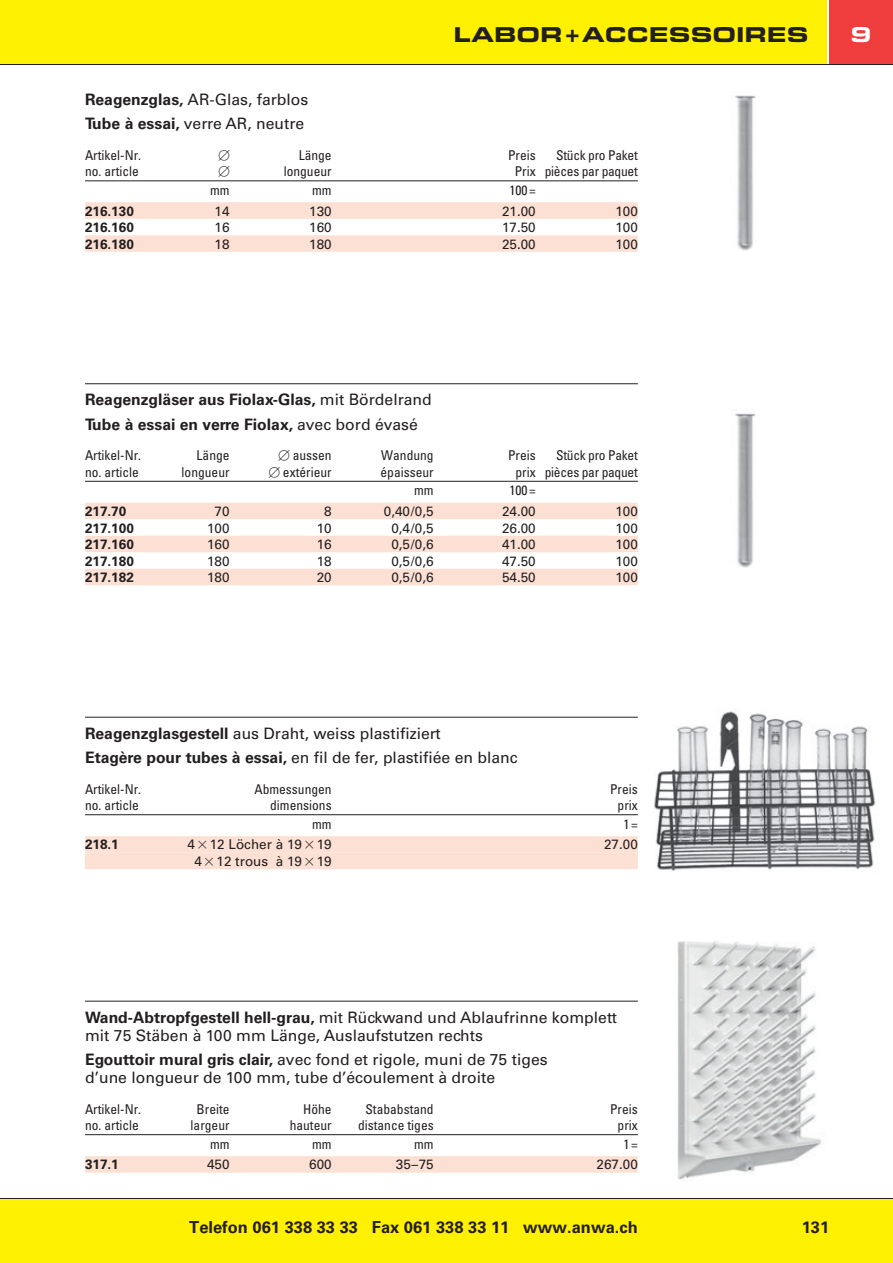
<style>
.page{position:relative;width:893px;height:1263px;background:#fff}
.page>*{position:absolute;margin:0;border:0;box-sizing:border-box;transform-origin:0 0}
.t1{font:700 expanded 21px "Eurostile BQ";color:#231f20}
.t2{font:700 expanded 21px "Eurostile BQ";color:#fff}
.t3{font:700 16.5px "Univers LT Std";color:#231f20}
.t4{font:15.75px/24.5px "Univers LT Std";color:#231f20}
.t5{font:700 15.75px/24.5px "Univers LT Std";color:#231f20}
.t6{font:condensed 13.5px "Univers LT Std";color:#231f20}
.t7{font:13.5px "Univers LT Std";color:#231f20}
.t8{font:700 13.5px "Univers LT Std";color:#231f20}
.t9{font:condensed 13.5px "Univers LT Std";letter-spacing:-.02em;color:#231f20}
.t10{font:13.5px "Universal Newswith Comm Pi";color:#231f20}
.s1{font-weight:700}
.s2{font-weight:400}
.s3{font-family:"Universal Newswith Comm Pi";font-stretch:normal}
.s4{font-family:"Universal Greekwith Math Pi"}
</style>
<div class="page">
<div style="left:0;top:1199px;width:893px;height:64px;background:#fff101"></div>
<div style="left:829px;top:0;width:64px;height:64px;background:#ee3d3c"></div>
<div style="left:0;top:0;width:826px;height:64px;background:#fff101"></div>
<hr style="left:0;top:1198px;width:893px;height:1px;background:#231f20">
<hr style="left:0;top:64px;width:893px;height:1px;background:#231f20">
<hr style="left:85px;top:181px;width:553px;height:1px;background:#231f20">
<div style="left:85px;top:202px;width:553px;height:17px;background:#fde0d4"></div>
<div style="left:85px;top:235px;width:553px;height:17px;background:#fde0d4"></div>
<hr style="left:85px;top:717px;width:553px;height:1px;background:#231f20">
<hr style="left:85px;top:814px;width:553px;height:1px;background:#231f20">
<div style="left:85px;top:836px;width:553px;height:17px;background:#fde0d4"></div>
<div style="left:85px;top:853px;width:553px;height:16px;background:#fde0d4"></div>
<img style="left:735px;top:95px;width:21px;height:156px">
<img style="left:735px;top:413px;width:21px;height:155px">
<hr style="left:85px;top:383px;width:553px;height:1px;background:#231f20">
<hr style="left:85px;top:481px;width:553px;height:1px;background:#231f20">
<div style="left:85px;top:503px;width:553px;height:16px;background:#fde0d4"></div>
<div style="left:85px;top:536px;width:553px;height:16px;background:#fde0d4"></div>
<div style="left:85px;top:569px;width:553px;height:16px;background:#fde0d4"></div>
<hr style="left:85px;top:1001px;width:553px;height:1px;background:#231f20">
<hr style="left:85px;top:1134px;width:553px;height:1px;background:#231f20">
<div style="left:85px;top:1156px;width:553px;height:16px;background:#fde0d4"></div>
<img style="left:677px;top:941px;width:144px;height:239px">
<img style="left:654px;top:711px;width:222px;height:160px">
<h1 class="t1" style="left:454px;top:27px;width:357px">LABOR + ACCESSOIRES</h1>
<h1 class="t2" style="left:851px;top:27px;width:22px">9</h1>
<p class="t4" style="left:85px;top:89px;width:225px"><span class="s1">Reagenzglas,</span> AR-Glas, farblos<br><span class="s1">Tube à essai,</span> verre AR, neutre</p>
<p class="t6" style="left:85px;top:150px;width:58px">Artikel-Nr.</p>
<p class="t10" style="left:218px;top:149px;width:13px">-</p>
<p class="t6" style="left:299px;top:150px;width:34px">Länge</p>
<p class="t6" style="left:508px;top:150px;width:29px">Preis</p>
<p class="t9" style="left:556px;top:150px;width:83px">Stück pro Paket</p>
<p class="t6" style="left:85px;top:166px;width:55px">no. article</p>
<p class="t10" style="left:218px;top:166px;width:13px">-</p>
<p class="t6" style="left:284px;top:166px;width:49px">longueur</p>
<p class="t9" style="left:515px;top:166px;width:125px">Prix pièces par paquet</p>
<p class="t6" style="left:210px;top:185px;width:21px">mm</p>
<p class="t6" style="left:312px;top:185px;width:21px">mm</p>
<p class="t6" style="left:509px;top:185px;width:28px">100 =</p>
<p class="t8" style="left:85px;top:206px;width:50px">216.130</p>
<p class="t7" style="left:215px;top:206px;width:17px">14</p>
<p class="t7" style="left:309px;top:206px;width:24px">130</p>
<p class="t7" style="left:502px;top:206px;width:35px">21.00</p>
<p class="t7" style="left:615px;top:206px;width:24px">100</p>
<p class="t8" style="left:85px;top:222px;width:50px">216.160</p>
<p class="t7" style="left:215px;top:222px;width:17px">16</p>
<p class="t7" style="left:309px;top:222px;width:24px">160</p>
<p class="t7" style="left:502px;top:222px;width:35px">17.50</p>
<p class="t7" style="left:615px;top:222px;width:24px">100</p>
<p class="t8" style="left:85px;top:239px;width:50px">216.180</p>
<p class="t7" style="left:215px;top:239px;width:17px">18</p>
<p class="t7" style="left:309px;top:239px;width:24px">180</p>
<p class="t7" style="left:502px;top:239px;width:35px">25.00</p>
<p class="t7" style="left:615px;top:239px;width:24px">100</p>
<p class="t5" style="left:85px;top:389px;width:348px">Reagenzgläser aus Fiolax-Glas, <span class="s2">mit Bördelrand<br></span>Tube à essai en verre Fiolax, <span class="s2">avec bord évasé</span></p>
<p class="t6" style="left:85px;top:450px;width:58px">Artikel-Nr.</p>
<p class="t6" style="left:197px;top:450px;width:34px">Länge</p>
<p class="t6" style="left:278px;top:450px;width:55px"><span class="s3">-</span> aussen</p>
<p class="t6" style="left:381px;top:450px;width:54px">Wandung</p>
<p class="t6" style="left:508px;top:450px;width:29px">Preis</p>
<p class="t9" style="left:556px;top:450px;width:83px">Stück pro Paket</p>
<p class="t6" style="left:85px;top:467px;width:55px">no. article</p>
<p class="t6" style="left:182px;top:467px;width:49px">longueur</p>
<p class="t6" style="left:269px;top:467px;width:64px"><span class="s3">-</span> extérieur</p>
<p class="t6" style="left:380px;top:467px;width:55px">épaisseur</p>
<p class="t9" style="left:516px;top:467px;width:124px">prix pièces par paquet</p>
<p class="t6" style="left:414px;top:485px;width:21px">mm</p>
<p class="t6" style="left:509px;top:485px;width:28px">100 =</p>
<p class="t8" style="left:85px;top:506px;width:43px">217.70</p>
<p class="t7" style="left:215px;top:506px;width:17px">70</p>
<p class="t7" style="left:324px;top:506px;width:9px">8</p>
<p class="t7" style="left:384px;top:506px;width:51px">0,40 / 0,5</p>
<p class="t7" style="left:502px;top:506px;width:35px">24.00</p>
<p class="t7" style="left:615px;top:506px;width:24px">100</p>
<p class="t8" style="left:85px;top:523px;width:50px">217.100</p>
<p class="t7" style="left:207px;top:523px;width:24px">100</p>
<p class="t7" style="left:317px;top:523px;width:17px">10</p>
<p class="t7" style="left:391px;top:523px;width:44px">0,4 / 0,5</p>
<p class="t7" style="left:502px;top:523px;width:35px">26.00</p>
<p class="t7" style="left:615px;top:523px;width:24px">100</p>
<p class="t8" style="left:85px;top:539px;width:50px">217.160</p>
<p class="t7" style="left:207px;top:539px;width:24px">160</p>
<p class="t7" style="left:317px;top:539px;width:17px">16</p>
<p class="t7" style="left:391px;top:539px;width:44px">0,5 / 0,6</p>
<p class="t7" style="left:502px;top:539px;width:35px">41.00</p>
<p class="t7" style="left:615px;top:539px;width:24px">100</p>
<p class="t8" style="left:85px;top:556px;width:50px">217.180</p>
<p class="t7" style="left:207px;top:556px;width:24px">180</p>
<p class="t7" style="left:317px;top:556px;width:17px">18</p>
<p class="t7" style="left:391px;top:556px;width:44px">0,5 / 0,6</p>
<p class="t7" style="left:502px;top:556px;width:35px">47.50</p>
<p class="t7" style="left:615px;top:556px;width:24px">100</p>
<p class="t8" style="left:85px;top:572px;width:50px">217.182</p>
<p class="t7" style="left:207px;top:572px;width:24px">180</p>
<p class="t7" style="left:317px;top:572px;width:17px">20</p>
<p class="t7" style="left:391px;top:572px;width:44px">0,5 / 0,6</p>
<p class="t7" style="left:502px;top:572px;width:35px">54.50</p>
<p class="t7" style="left:615px;top:572px;width:24px">100</p>
<p class="t4" style="left:85px;top:723px;width:434px"><span class="s1">Reagenzglasgestell</span> aus Draht, weiss plastifiziert<br><span class="s1">Etagère pour tubes à essai,</span> en fil de fer, plastifiée en blanc</p>
<p class="t6" style="left:85px;top:784px;width:58px">Artikel-Nr.</p>
<p class="t6" style="left:254px;top:784px;width:79px">Abmessungen</p>
<p class="t6" style="left:610px;top:784px;width:29px">Preis</p>
<p class="t6" style="left:85px;top:800px;width:55px">no. article</p>
<p class="t6" style="left:270px;top:800px;width:63px">dimensions</p>
<p class="t6" style="left:618px;top:800px;width:22px">prix</p>
<p class="t6" style="left:312px;top:819px;width:21px">mm</p>
<p class="t6" style="left:623px;top:819px;width:16px">1 =</p>
<p class="t8" style="left:85px;top:839px;width:35px">218.1</p>
<p class="t7" style="left:188px;top:839px;width:146px">4 <span class="s4">-</span> 12 Löcher à 19 <span class="s4">-</span> 19</p>
<p class="t7" style="left:604px;top:839px;width:35px">27.00</p>
<p class="t7" style="left:194px;top:856px;width:139px">4 <span class="s4">-</span> 12 trous à 19 <span class="s4">-</span> 19</p>
<p class="t4" style="left:85px;top:1010px;width:534px;line-height:18px"><span class="s1">Wand-Abtropfgestell hell-grau,</span> mit Rückwand und Ablaufrinne komplett mit 75 Stäben à 100 mm Länge, Auslaufstutzen rechts</p>
<p class="t4" style="left:85px;top:1052px;width:464px;line-height:18px"><span class="s1">Egouttoir mural gris clair,</span> avec fond et rigole, muni de 75 tiges d’une longueur de 100 mm, tube d’écoulement à droite</p>
<p class="t6" style="left:85px;top:1103px;width:58px">Artikel-Nr.</p>
<p class="t6" style="left:197px;top:1103px;width:34px">Breite</p>
<p class="t6" style="left:303px;top:1103px;width:30px">Höhe</p>
<p class="t6" style="left:365px;top:1103px;width:70px">Stababstand</p>
<p class="t6" style="left:610px;top:1103px;width:29px">Preis</p>
<p class="t6" style="left:85px;top:1120px;width:55px">no. article</p>
<p class="t6" style="left:191px;top:1120px;width:40px">largeur</p>
<p class="t6" style="left:290px;top:1120px;width:43px">hauteur</p>
<p class="t6" style="left:358px;top:1120px;width:77px">distance tiges</p>
<p class="t6" style="left:618px;top:1120px;width:22px">prix</p>
<p class="t6" style="left:210px;top:1139px;width:21px">mm</p>
<p class="t6" style="left:312px;top:1139px;width:21px">mm</p>
<p class="t6" style="left:414px;top:1139px;width:21px">mm</p>
<p class="t6" style="left:623px;top:1139px;width:16px">1 =</p>
<p class="t8" style="left:85px;top:1159px;width:35px">317.1</p>
<p class="t7" style="left:207px;top:1159px;width:24px">450</p>
<p class="t7" style="left:309px;top:1159px;width:24px">600</p>
<p class="t7" style="left:396px;top:1159px;width:39px">35 – 75</p>
<p class="t7" style="left:597px;top:1159px;width:43px">267.00</p>
<p class="t3" style="left:189px;top:1221px;width:450px">Telefon 061 338 33 33 Fax 061 338 33 11 www.anwa.ch</p>
<p class="t3" style="left:802px;top:1221px;width:29px">131</p>
</div>
